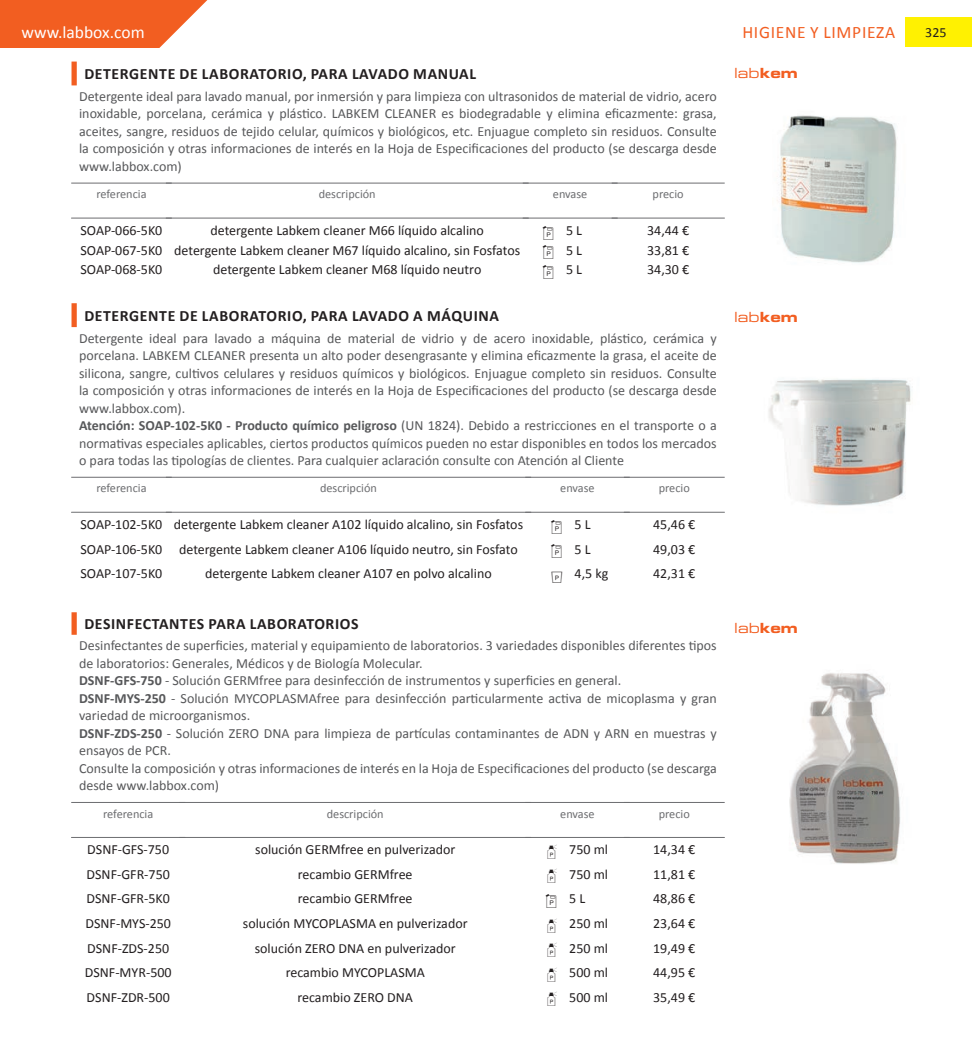
<style>
.page{position:relative;width:972px;height:1046px;background:#fff}
.page>*{position:absolute;margin:0;border:0;box-sizing:border-box;transform-origin:0 0}
.t1{font:17.5px "Calibri";letter-spacing:.04em;color:#f25e21}
.t2{font:17.5px "Calibri";color:#fff}
.t3{font:700 15.75px "Calibri";letter-spacing:.04em;color:#231f20}
.t4{font:14px/17.5px "Calibri";color:#57585a}
.t5{font:14px "Calibri";color:#231f20}
.t6{font:14px "Eurostile Extended Two";color:#f25e21}
.t7{font:12.25px "Calibri";color:#6c6d70}
.s1{font-family:"Eurostile Bold Extended Two"}
.s2{font-family:"nueva Fuente";font-size:24.5px}
.s3{font-weight:700}
</style>
<div class="page">
<svg style="left:0;top:0;width:208px;height:48px;background:#f3703a"></svg>
<div style="left:905px;top:17px;width:66px;height:29px;background:#fff101"></div>
<img style="left:777px;top:115px;width:120px;height:148px">
<img style="left:768px;top:379px;width:143px;height:127px">
<img style="left:789px;top:673px;width:112px;height:191px">
<div style="left:71px;top:62px;width:6px;height:23px;background:#f25e21"></div>
<hr style="left:71px;top:183px;width:101px;height:1px;background:#6c6d70">
<hr style="left:71px;top:218px;width:100px;height:1px;background:#6c6d70">
<hr style="left:166px;top:183px;width:362px;height:1px;background:#6c6d70">
<hr style="left:166px;top:218px;width:362px;height:1px;background:#6c6d70">
<hr style="left:522px;top:183px;width:95px;height:1px;background:#6c6d70">
<hr style="left:523px;top:218px;width:94px;height:1px;background:#6c6d70">
<hr style="left:611px;top:183px;width:113px;height:1px;background:#6c6d70">
<hr style="left:612px;top:218px;width:112px;height:1px;background:#6c6d70">
<div style="left:71px;top:303px;width:6px;height:24px;background:#f25e21"></div>
<hr style="left:71px;top:477px;width:101px;height:1px;background:#6c6d70">
<hr style="left:71px;top:512px;width:100px;height:1px;background:#6c6d70">
<hr style="left:166px;top:477px;width:365px;height:1px;background:#6c6d70">
<hr style="left:166px;top:512px;width:365px;height:1px;background:#6c6d70">
<hr style="left:525px;top:477px;width:104px;height:1px;background:#6c6d70">
<hr style="left:525px;top:512px;width:104px;height:1px;background:#6c6d70">
<hr style="left:624px;top:477px;width:100px;height:1px;background:#6c6d70">
<hr style="left:624px;top:512px;width:100px;height:1px;background:#6c6d70">
<div style="left:71px;top:612px;width:6px;height:23px;background:#f25e21"></div>
<hr style="left:71px;top:802px;width:114px;height:1px;background:#6c6d70">
<hr style="left:71px;top:837px;width:114px;height:1px;background:#6c6d70">
<hr style="left:179px;top:802px;width:352px;height:1px;background:#6c6d70">
<hr style="left:180px;top:837px;width:351px;height:1px;background:#6c6d70">
<hr style="left:525px;top:802px;width:104px;height:1px;background:#6c6d70">
<hr style="left:525px;top:837px;width:104px;height:1px;background:#6c6d70">
<hr style="left:624px;top:802px;width:100px;height:1px;background:#6c6d70">
<hr style="left:624px;top:837px;width:100px;height:1px;background:#6c6d70">
<p class="t2" style="left:22px;top:20px;width:125px">www.labbox.com</p>
<p class="t5" style="left:925px;top:23px;width:23px">325</p>
<p class="t6" style="left:734px;top:64px;width:65px">lab<span class="s1">kem</span></p>
<p class="t1" style="left:742px;top:20px;width:154px">HIGIENE Y LIMPIEZA</p>
<p class="t3" style="left:84px;top:63px;width:393px">DETERGENTE DE LABORATORIO, PARA LAVADO MANUAL</p>
<p class="t4" style="left:79px;top:87px;width:639px;text-align:justify">Detergente ideal para lavado manual, por inmersión y para limpieza con ultrasonidos de material de vidrio, acero inoxidable, porcelana, cerámica y plástico. LABKEM CLEANER es biodegradable y elimina eficazmente: grasa, aceites, sangre, residuos de tejido celular, químicos y biológicos, etc. Enjuague completo sin residuos. Consulte la composición y otras informaciones de interés en la Hoja de Especificaciones del producto (se descarga desde www.labbox.com)</p>
<p class="t7" style="left:96px;top:186px;width:52px">referencia</p>
<p class="t7" style="left:319px;top:186px;width:58px">descripción</p>
<p class="t7" style="left:553px;top:186px;width:36px">envase</p>
<p class="t7" style="left:652px;top:186px;width:33px">precio</p>
<p class="t5" style="left:81px;top:221px;width:83px">SOAP-066-5K0</p>
<p class="t5" style="left:210px;top:221px;width:275px">detergente Labkem cleaner M66 líquido alcalino</p>
<p class="t5" style="left:541px;top:221px;width:42px"><span class="s2">N</span> 5 L</p>
<p class="t5" style="left:647px;top:221px;width:44px">34,44 €</p>
<p class="t5" style="left:81px;top:240px;width:503px">SOAP-067-5K0 detergente Labkem cleaner M67 líquido alcalino, sin Fosfatos <span class="s2">N</span> 5 L</p>
<p class="t5" style="left:647px;top:240px;width:44px">33,81 €</p>
<p class="t5" style="left:81px;top:260px;width:83px">SOAP-068-5K0</p>
<p class="t5" style="left:213px;top:260px;width:270px">detergente Labkem cleaner M68 líquido neutro</p>
<p class="t5" style="left:541px;top:260px;width:42px"><span class="s2">N</span> 5 L</p>
<p class="t5" style="left:647px;top:260px;width:44px">34,30 €</p>
<p class="t3" style="left:84px;top:305px;width:416px">DETERGENTE DE LABORATORIO, PARA LAVADO A MÁQUINA</p>
<p class="t4" style="left:79px;top:329px;width:639px">Detergente ideal para lavado a máquina de material de vidrio y de acero inoxidable, plástico, cerámica y porcelana. LABKEM CLEANER presenta un alto poder desengrasante y elimina eficazmente la grasa, el aceite de silicona, sangre, cultivos celulares y residuos químicos y biológicos. Enjuague completo sin residuos. Consulte la composición y otras informaciones de interés en la Hoja de Especificaciones del producto (se descarga desde www.labbox.com).<br><span class="s3">Atención: SOAP-102-5K0 - Producto químico peligroso</span> (UN 1824). Debido a restricciones en el transporte o a normativas especiales aplicables, ciertos productos químicos pueden no estar disponibles en todos los mercados o para todas las tipologías de clientes. Para cualquier aclaración consulte con Atención al Cliente</p>
<p class="t7" style="left:96px;top:480px;width:52px">referencia</p>
<p class="t7" style="left:320px;top:480px;width:58px">descripción</p>
<p class="t7" style="left:560px;top:480px;width:36px">envase</p>
<p class="t7" style="left:658px;top:480px;width:33px">precio</p>
<p class="t5" style="left:81px;top:515px;width:511px">SOAP-102-5K0 detergente Labkem cleaner A102 líquido alcalino, sin Fosfatos <span class="s2">N</span> 5 L</p>
<p class="t5" style="left:653px;top:515px;width:44px">45,46 €</p>
<p class="t5" style="left:81px;top:539px;width:438px">SOAP-106-5K0 detergente Labkem cleaner A106 líquido neutro, sin Fosfato</p>
<p class="t5" style="left:550px;top:539px;width:42px"><span class="s2">N</span> 5 L</p>
<p class="t5" style="left:653px;top:539px;width:44px">49,03 €</p>
<p class="t5" style="left:81px;top:564px;width:83px">SOAP-107-5K0</p>
<p class="t5" style="left:205px;top:564px;width:288px">detergente Labkem cleaner A107 en polvo alcalino</p>
<p class="t5" style="left:550px;top:564px;width:60px"><span class="s2">R</span> 4,5 kg</p>
<p class="t5" style="left:653px;top:564px;width:44px">42,31 €</p>
<p class="t3" style="left:84px;top:613px;width:276px">DESINFECTANTES PARA LABORATORIOS</p>
<p class="t4" style="left:79px;top:636px;width:639px">Desinfectantes de superficies, material y equipamiento de laboratorios. 3 variedades disponibles diferentes tipos de laboratorios: Generales, Médicos y de Biología Molecular.<br><span class="s3">DSNF-GFS-750</span> - Solución GERMfree para desinfección de instrumentos y superficies en general.<br><span class="s3">DSNF-MYS-250</span> - Solución MYCOPLASMAfree para desinfección particularmente activa de micoplasma y gran variedad de microorganismos.<br><span class="s3">DSNF-ZDS-250</span> - Solución ZERO DNA para limpieza de partículas contaminantes de ADN y ARN en muestras y ensayos de PCR.<br>Consulte la composición y otras informaciones de interés en la Hoja de Especificaciones del producto (se descarga desde www.labbox.com)</p>
<p class="t7" style="left:103px;top:805px;width:52px">referencia</p>
<p class="t7" style="left:327px;top:805px;width:58px">descripción</p>
<p class="t7" style="left:560px;top:805px;width:36px">envase</p>
<p class="t7" style="left:658px;top:805px;width:33px">precio</p>
<p class="t5" style="left:87px;top:840px;width:83px">DSNF-GFS-750</p>
<p class="t5" style="left:255px;top:840px;width:202px">solución GERMfree en pulverizador</p>
<p class="t5" style="left:544px;top:840px;width:65px"><span class="s2">W</span> 750 ml</p>
<p class="t5" style="left:653px;top:840px;width:44px">14,34 €</p>
<p class="t5" style="left:87px;top:864px;width:85px">DSNF-GFR-750</p>
<p class="t5" style="left:298px;top:864px;width:116px">recambio GERMfree</p>
<p class="t5" style="left:544px;top:864px;width:65px"><span class="s2">W</span> 750 ml</p>
<p class="t5" style="left:653px;top:864px;width:44px">11,81 €</p>
<p class="t5" style="left:86px;top:889px;width:85px">DSNF-GFR-5K0</p>
<p class="t5" style="left:298px;top:889px;width:116px">recambio GERMfree</p>
<p class="t5" style="left:544px;top:889px;width:42px"><span class="s2">N</span> 5 L</p>
<p class="t5" style="left:653px;top:889px;width:44px">48,86 €</p>
<p class="t5" style="left:85px;top:913px;width:87px">DSNF-MYS-250</p>
<p class="t5" style="left:243px;top:913px;width:226px">solución MYCOPLASMA en pulverizador</p>
<p class="t5" style="left:544px;top:913px;width:65px"><span class="s2">W</span> 250 ml</p>
<p class="t5" style="left:653px;top:913px;width:44px">23,64 €</p>
<p class="t5" style="left:87px;top:938px;width:83px">DSNF-ZDS-250</p>
<p class="t5" style="left:255px;top:938px;width:202px">solución ZERO DNA en pulverizador</p>
<p class="t5" style="left:544px;top:938px;width:65px"><span class="s2">W</span> 250 ml</p>
<p class="t5" style="left:653px;top:938px;width:44px">19,49 €</p>
<p class="t5" style="left:85px;top:963px;width:88px">DSNF-MYR-500</p>
<p class="t5" style="left:285px;top:963px;width:141px">recambio MYCOPLASMA</p>
<p class="t5" style="left:544px;top:963px;width:65px"><span class="s2">W</span> 500 ml</p>
<p class="t5" style="left:653px;top:963px;width:44px">44,95 €</p>
<p class="t5" style="left:87px;top:987px;width:85px">DSNF-ZDR-500</p>
<p class="t5" style="left:297px;top:987px;width:117px">recambio ZERO DNA</p>
<p class="t5" style="left:544px;top:987px;width:65px"><span class="s2">W</span> 500 ml</p>
<p class="t5" style="left:653px;top:987px;width:44px">35,49 €</p>
<p class="t6" style="left:734px;top:307px;width:65px">lab<span class="s1">kem</span></p>
<p class="t6" style="left:734px;top:618px;width:65px">lab<span class="s1">kem</span></p>
</div>
